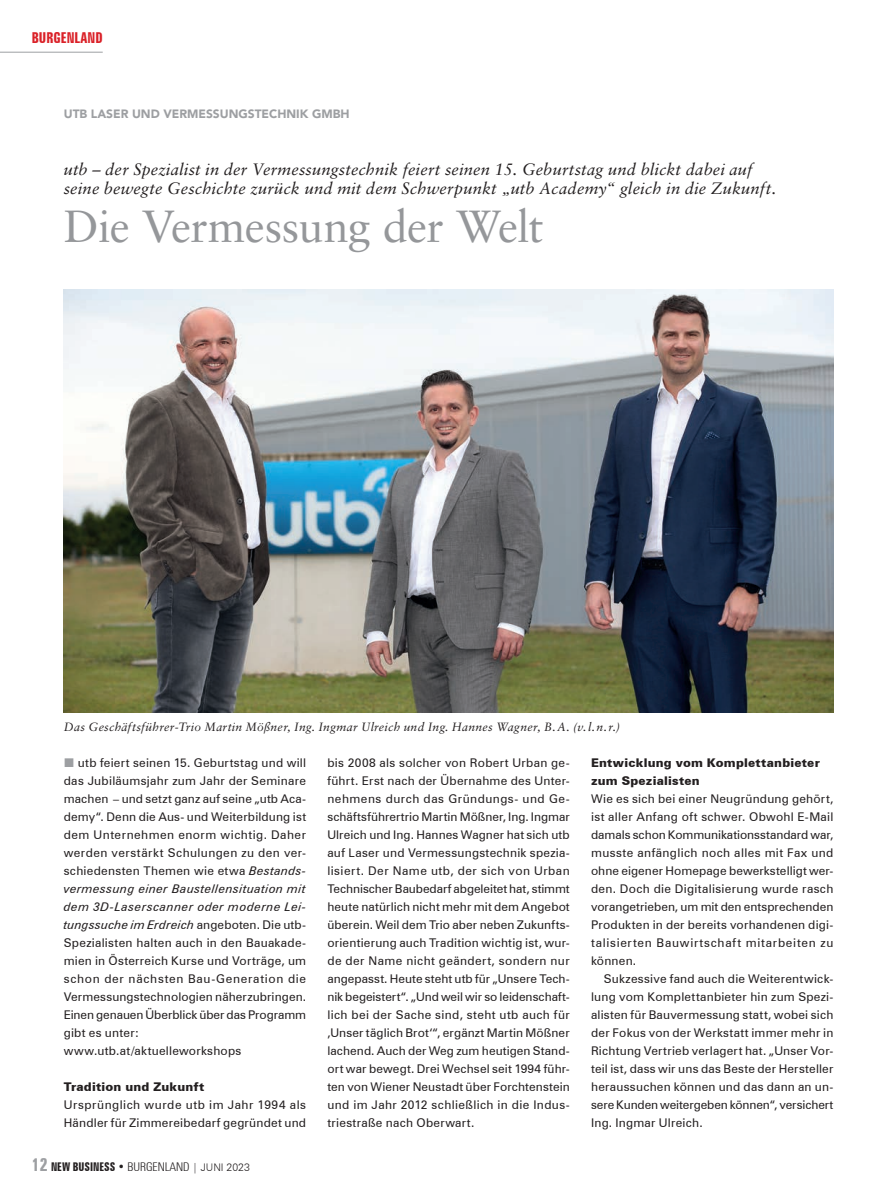
<style>
.page{position:relative;width:893px;height:1191px;background:#fff}
.page>*{position:absolute;margin:0;border:0;box-sizing:border-box;transform-origin:0 0}
.t1{font:45px "Sabon LT Std";letter-spacing:-.015em;color:#95979a}
.t2{font:italic 16.5px/19.5px "Sabon LT Std";letter-spacing:.01em;color:#231f20}
.t3{font:700 extra-condensed 15px "Zurich BT";color:#da2128}
.t4{font:12px/18px "Zurich BT";letter-spacing:.02em;color:#231f20;text-align:justify}
.t5{font:italic 12px "Sabon LT Std";letter-spacing:.02em;color:#231f20}
.t6{font:900 12px/18px "Zurich BT";letter-spacing:.015em;color:#231f20}
.t7{font:700 extra-condensed 12px "Zurich BT";color:#231f20}
.t8{font:900 12px "Avenir LT Std";color:#9d9fa2}
.s1{font-style:italic}
.s2{font-size:18px;color:#9d9fa2}
.s3{font-weight:300;font-stretch:condensed}
.s4{font-weight:300;font-stretch:normal;font-size:10.5px}
</style>
<div class="page">
<hr style="left:0;top:52px;width:103px;height:1px;background:#9d9fa2">
<img style="left:64px;top:289px;width:769px;height:423px">
<p class="t3" style="left:32px;top:29px;width:72px">BURGENLAND</p>
<p class="t8" style="left:64px;top:107px;width:287px">UTB LASER UND VERMESSUNGSTECHNIK GMBH</p>
<h2 class="t2" style="left:64px;top:159px;width:714px">utb – der Spezialist in der Vermessungstechnik feiert seinen 15. Geburtstag und blickt dabei auf seine bewegte Geschichte zurück und mit dem Schwerpunkt „utb Academy“ gleich in die Zukunft.</h2>
<h1 class="t1" style="left:64px;top:200px;width:481px">Die Vermessung der Welt</h1>
<p class="t5" style="left:64px;top:719px;width:558px">Das Geschäftsführer-Trio Martin Mößner, Ing. Ingmar Ulreich und Ing. Hannes Wagner, B. A. (v. l. n. r.)</p>
<p class="t4" style="left:64px;top:753px;width:244px;text-align:left;text-indent:14px">utb feiert seinen 15. Geburtstag und will das Jubiläumsjahr zum Jahr der Seminare machen – und setzt ganz auf seine „utb Aca&shy;demy“. Denn die Aus- und Weiterbildung ist dem Unternehmen enorm wichtig. Daher werden verstärkt Schulungen zu den ver&shy;schiedensten Themen wie etwa <span class="s1">Bestands&shy;vermessung einer Baustellensituation mit dem 3D-Laserscanner oder moderne Lei&shy;tungssuche im Erdreich</span> angeboten. Die utb-Spezialisten halten auch in den Bauakade&shy;mien in Österreich Kurse und Vorträge, um schon der nächsten Bau-Generation die Vermessungstechnologien näherzubringen.<br>Einen genauen Überblick über das Programm gibt es unter: www.utb.at/aktuelleworkshops</p>
<p class="t6" style="left:64px;top:1077px;width:142px">Tradition und Zukunft</p>
<p class="t4" style="left:64px;top:1095px;width:244px">Ursprünglich wurde utb im Jahr 1994 als<br>Händler für Zimmereibedarf gegründet und</p>
<p class="t7" style="left:32px;top:1159px;width:219px"><span class="s2">12</span> NEW BUSINESS • <span class="s3">BURGENLAND</span> <span class="s4">| JUNI 2023</span></p>
<p class="t4" style="left:327px;top:753px;width:244px">bis 2008 als solcher von Robert Urban ge&shy;führt. Erst nach der Übernahme des Unter&shy;nehmens durch das Gründungs- und Ge&shy;schäftsführertrio Martin Mößner, Ing. Ingmar Ulreich und Ing. Hannes Wagner hat sich utb auf Laser und Vermessungstechnik spezia&shy;lisiert. Der Name utb, der sich von Urban Technischer Baubedarf abgeleitet hat, stimmt heute natürlich nicht mehr mit dem Angebot überein. Weil dem Trio aber neben Zukunfts&shy;orientierung auch Tradition wichtig ist, wur&shy;de der Name nicht geändert, sondern nur angepasst. Heute steht utb für „Unsere Tech&shy;nik begeistert“. „Und weil wir so leidenschaft&shy;lich bei der Sache sind, steht utb auch für ‚Unser täglich Brot‘“, ergänzt Martin Mößner lachend. Auch der Weg zum heutigen Stand&shy;ort war bewegt. Drei Wechsel seit 1994 führ&shy;ten von Wiener Neustadt über Forchtenstein und im Jahr 2012 schließlich in die Indus&shy;triestraße nach Oberwart.</p>
<p class="t6" style="left:591px;top:753px;width:230px">Entwicklung vom Komplettanbieter zum Spezialisten</p>
<p class="t4" style="left:591px;top:789px;width:244px">Wie es sich bei einer Neugründung gehört, ist aller Anfang oft schwer. Obwohl E-Mail damals schon Kommunikationsstandard war, musste anfänglich noch alles mit Fax und ohne eigener Homepage bewerkstelligt wer&shy;den. Doch die Digitalisierung wurde rasch vorangetrieben, um mit den entsprechenden Produkten in der bereits vorhandenen digi&shy;talisierten Bauwirtschaft mitarbeiten zu können.</p>
<p class="t4" style="left:591px;top:969px;width:244px;text-indent:13px">Sukzessive fand auch die Weiterentwick&shy;lung vom Komplettanbieter hin zum Spezi&shy;alisten für Bauvermessung statt, wobei sich der Fokus von der Werkstatt immer mehr in Richtung Vertrieb verlagert hat. „Unser Vor&shy;teil ist, dass wir uns das Beste der Hersteller heraussuchen können und das dann an un&shy;sere Kunden weitergeben können“, versichert Ing. Ingmar Ulreich.</p>
</div>
